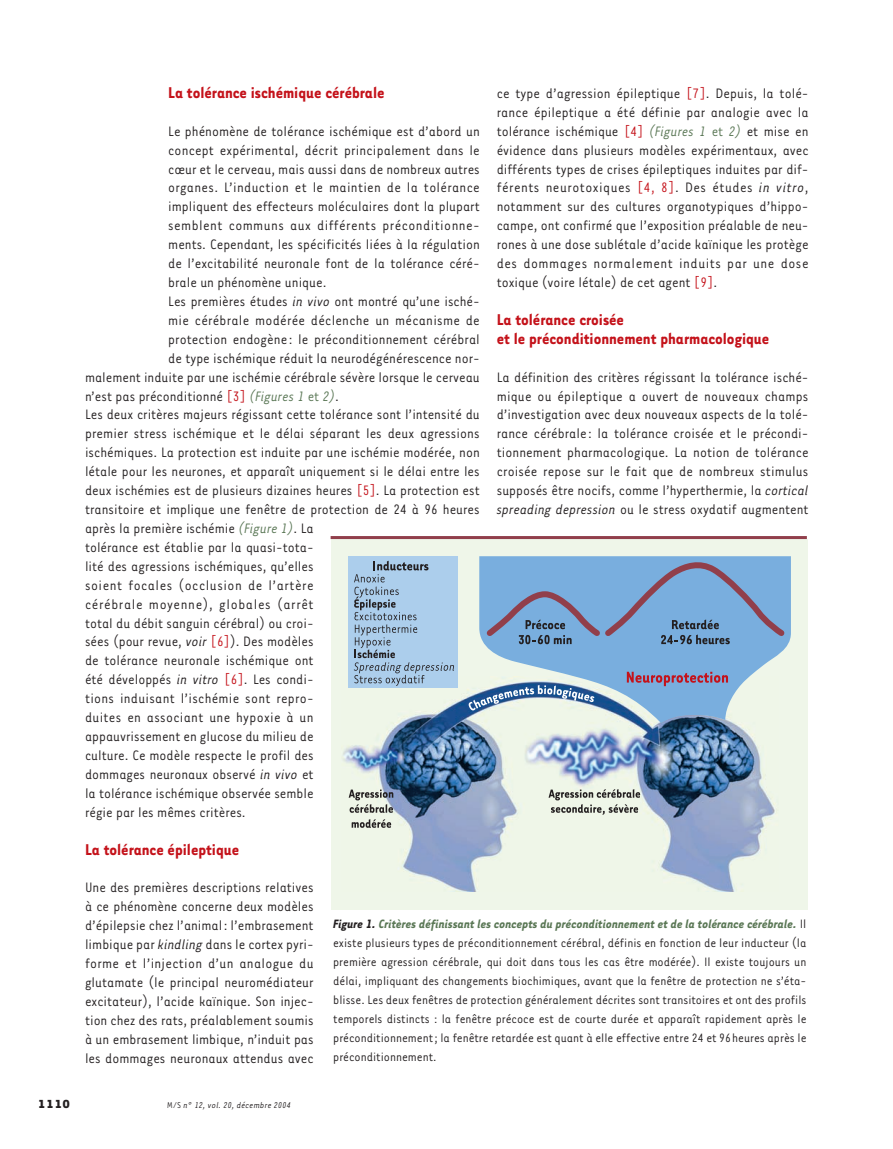
<style>
.page{position:relative;width:893px;height:1149px;background:#fff}
.page>*{position:absolute;margin:0;border:0;box-sizing:border-box;transform-origin:0 0}
.t1{font:700 18px/18.9px "Tarzana Narrow";color:#c4121a}
.t2{font:15.75px/18.9px "Tarzana Narrow";color:#231f20;text-align:justify}
.t3{font:15.75px "Tarzana Narrow";letter-spacing:.02em;color:#231f20}
.t4{font:15.75px "Tarzana Narrow";letter-spacing:.03em;color:#231f20}
.t5{font:15.75px "Tarzana Narrow";letter-spacing:.035em;color:#231f20}
.t6{font:15.75px "Tarzana Narrow";letter-spacing:.04em;color:#231f20}
.t7{font:13.95px/18.9px "Tarzana Narrow";color:#231f20;text-align:justify}
.t8{font:700 13.5px "Tarzana Wide";color:#231f20}
.t9{font:italic 9.75px "Tarzana Narrow";letter-spacing:.02em;color:#231f20}
.s1{font-style:italic}
.s2{color:#c4121a}
.s3{font-style:italic;color:#5a7755}
.s4{color:#5a7755}
.s5{font-weight:700;font-style:italic}
.s6{font-weight:700;font-style:italic;color:#5a7755}
.s7{font-style:normal}
</style>
<div class="page">
<div style="left:332px;top:539px;width:476px;height:370px;background:#eff6e9"></div>
<img style="left:343px;top:676px;width:432px;height:215px">
<svg style="left:479px;top:556px;width:312px;height:166px;fill:#79aede"></svg>
<div style="left:349px;top:556px;width:109px;height:131px;background:#acceec"></div>
<svg style="left:349px;top:789px;width:44px;height:23px"></svg>
<svg style="left:352px;top:818px;width:40px;height:9px"></svg>
<svg style="left:627px;top:671px;width:101px;height:15px;background:#907ca0"></svg>
<svg style="left:354px;top:560px;width:100px;height:126px"></svg>
<svg style="left:548px;top:788px;width:93px;height:26px"></svg>
<svg style="left:484px;top:557px;width:306px;height:87px;background:#78a0cb"></svg>
<svg style="left:468px;top:684px;width:126px;height:26px"></svg>
<hr style="left:331px;top:536px;width:476px;height:3px;background:#913f4b">
<p class="t8" style="left:38px;top:1095px;width:34px">1110</p>
<p class="t1" style="left:168px;top:82px;width:218px">La tolérance ischémique cérébrale</p>
<p class="t2" style="left:168px;top:121px;width:313px">Le phénomène de tolérance ischémique est d’abord un</p>
<p class="t2" style="left:168px;top:140px;width:313px">concept expérimental, décrit principalement dans le</p>
<p class="t2" style="left:168px;top:159px;width:313px">cœur et le cerveau, mais aussi dans de nombreux autres</p>
<p class="t3" style="left:168px;top:178px;width:313px">organes. L’induction et le maintien de la tolérance</p>
<p class="t2" style="left:168px;top:196px;width:313px">impliquent des effecteurs moléculaires dont la plupart</p>
<p class="t4" style="left:168px;top:215px;width:313px">semblent communs aux différents préconditionne-</p>
<p class="t2" style="left:168px;top:234px;width:313px">ments. Cependant, les spécificités liées à la régulation</p>
<p class="t2" style="left:168px;top:253px;width:313px">de l’excitabilité neuronale font de la tolérance céré-</p>
<p class="t2" style="left:168px;top:272px;width:160px">brale un phénomène unique.</p>
<p class="t2" style="left:168px;top:291px;width:313px">Les premières études <span class="s1">in vivo</span> ont montré qu’une isché-</p>
<p class="t2" style="left:168px;top:310px;width:313px">mie cérébrale modérée déclenche un mécanisme de</p>
<p class="t2" style="left:168px;top:329px;width:313px">protection endogène: le préconditionnement cérébral</p>
<p class="t2" style="left:168px;top:348px;width:313px">de type ischémique réduit la neurodégénérescence nor-</p>
<p class="t2" style="left:85px;top:366px;width:396px">malement induite par une ischémie cérébrale sévère lorsque le cerveau</p>
<p class="t2" style="left:85px;top:385px;width:255px">n’est pas préconditionné <span class="s2">[3]</span> <span class="s3">(Figures 1</span> <span class="s4">et</span> <span class="s3">2)</span>.</p>
<p class="t2" style="left:85px;top:404px;width:396px">Les deux critères majeurs régissant cette tolérance sont l’intensité du</p>
<p class="t2" style="left:85px;top:423px;width:396px">premier stress ischémique et le délai séparant les deux agressions</p>
<p class="t2" style="left:85px;top:442px;width:396px">ischémiques. La protection est induite par une ischémie modérée, non</p>
<p class="t2" style="left:85px;top:461px;width:396px">létale pour les neurones, et apparaît uniquement si le délai entre les</p>
<p class="t2" style="left:85px;top:480px;width:396px">deux ischémies est de plusieurs dizaines heures <span class="s2">[5]</span>. La protection est</p>
<p class="t2" style="left:85px;top:499px;width:396px">transitoire et implique une fenêtre de protection de 24 à 96 heures</p>
<p class="t2" style="left:85px;top:518px;width:230px">après la première ischémie <span class="s3">(Figure 1)</span>. La</p>
<p class="t2" style="left:85px;top:537px;width:230px">tolérance est établie par la quasi-tota-</p>
<p class="t2" style="left:85px;top:555px;width:230px">lité des agressions ischémiques, qu’elles</p>
<p class="t5" style="left:85px;top:575px;width:230px">soient focales (occlusion de l’artère</p>
<p class="t6" style="left:85px;top:593px;width:230px">cérébrale moyenne), globales (arrêt</p>
<p class="t2" style="left:85px;top:612px;width:230px">total du débit sanguin cérébral) ou croi-</p>
<p class="t2" style="left:85px;top:631px;width:230px">sées (pour revue, <span class="s1">voir</span> <span class="s2">[6]</span>). Des modèles</p>
<p class="t2" style="left:85px;top:650px;width:230px">de tolérance neuronale ischémique ont</p>
<p class="t2" style="left:85px;top:669px;width:230px">été développés <span class="s1">in vitro</span> <span class="s2">[6]</span>. Les condi-</p>
<p class="t2" style="left:85px;top:688px;width:230px">tions induisant l’ischémie sont repro-</p>
<p class="t3" style="left:85px;top:707px;width:230px">duites en associant une hypoxie à un</p>
<p class="t2" style="left:85px;top:726px;width:230px">appauvrissement en glucose du milieu de</p>
<p class="t2" style="left:85px;top:744px;width:230px">culture. Ce modèle respecte le profil des</p>
<p class="t2" style="left:85px;top:763px;width:230px">dommages neuronaux observé <span class="s1">in vivo</span> et</p>
<p class="t2" style="left:85px;top:782px;width:230px">la tolérance ischémique observée semble</p>
<p class="t2" style="left:85px;top:801px;width:162px">régie par les mêmes critères.</p>
<p class="t1" style="left:85px;top:838px;width:156px">La tolérance épileptique</p>
<p class="t2" style="left:85px;top:877px;width:230px">Une des premières descriptions relatives à ce phénomène concerne deux modèles d’épilepsie chez l’animal: l’embrasement limbique par <span class="s1">kindling</span> dans le cortex pyri&shy;forme et l’injection d’un analogue du glutamate (le principal neuromédiateur excitateur), l’acide kaïnique. Son injec&shy;tion chez des rats, préalablement soumis à un embrasement limbique, n’induit pas les dommages neuronaux attendus avec</p>
<p class="t2" style="left:497px;top:83px;width:313px">ce type d’agression épileptique <span class="s2">[7]</span>. Depuis, la tolé&shy;rance épileptique a été définie par analogie avec la tolérance ischémique <span class="s2">[4]</span> <span class="s3">(Figures 1</span> <span class="s4">et</span> <span class="s3">2)</span> et mise en évidence dans plusieurs modèles expérimentaux, avec différents types de crises épileptiques induites par dif&shy;férents neurotoxiques <span class="s2">[4, 8]</span>. Des études <span class="s1">in vitro</span>, notamment sur des cultures organotypiques d’hippo&shy;campe, ont confirmé que l’exposition préalable de neu&shy;rones à une dose sublétale d’acide kaïnique les protège des dommages normalement induits par une dose toxique (voire létale) de cet agent <span class="s2">[9]</span>.</p>
<p class="t1" style="left:497px;top:309px;width:274px">La tolérance croisée<br>et le préconditionnement pharmacologique</p>
<p class="t2" style="left:497px;top:366px;width:313px">La définition des critères régissant la tolérance isché&shy;mique ou épileptique a ouvert de nouveaux champs d’investigation avec deux nouveaux aspects de la tolé&shy;rance cérébrale: la tolérance croisée et le précondi&shy;tionnement pharmacologique. La notion de tolérance croisée repose sur le fait que de nombreux stimulus supposés être nocifs, comme l’hyperthermie, la <span class="s1">cortical spreading depression</span> ou le stress oxydatif augmentent</p>
<p class="t7" style="left:333px;top:913px;width:475px"><span class="s5">Figure 1.</span> <span class="s6">Critères définissant les concepts du préconditionnement et de la tolérance cérébrale.</span> Il existe plusieurs types de préconditionnement cérébral, définis en fonction de leur inducteur (la première agression cérébrale, qui doit dans tous les cas être modérée). Il existe toujours un délai, impliquant des changements biochimiques, avant que la fenêtre de protection ne s’éta&shy;blisse. Les deux fenêtres de protection généralement décrites sont transitoires et ont des profils temporels distincts : la fenêtre précoce est de courte durée et apparaît rapidement après le préconditionnement; la fenêtre retardée est quant à elle effective entre 24 et 96heures après le préconditionnement.</p>
<p class="t9" style="left:167px;top:1098px;width:125px"><span class="s7">M/S</span> n° 12, vol. 20, décembre 2004</p>
</div>
